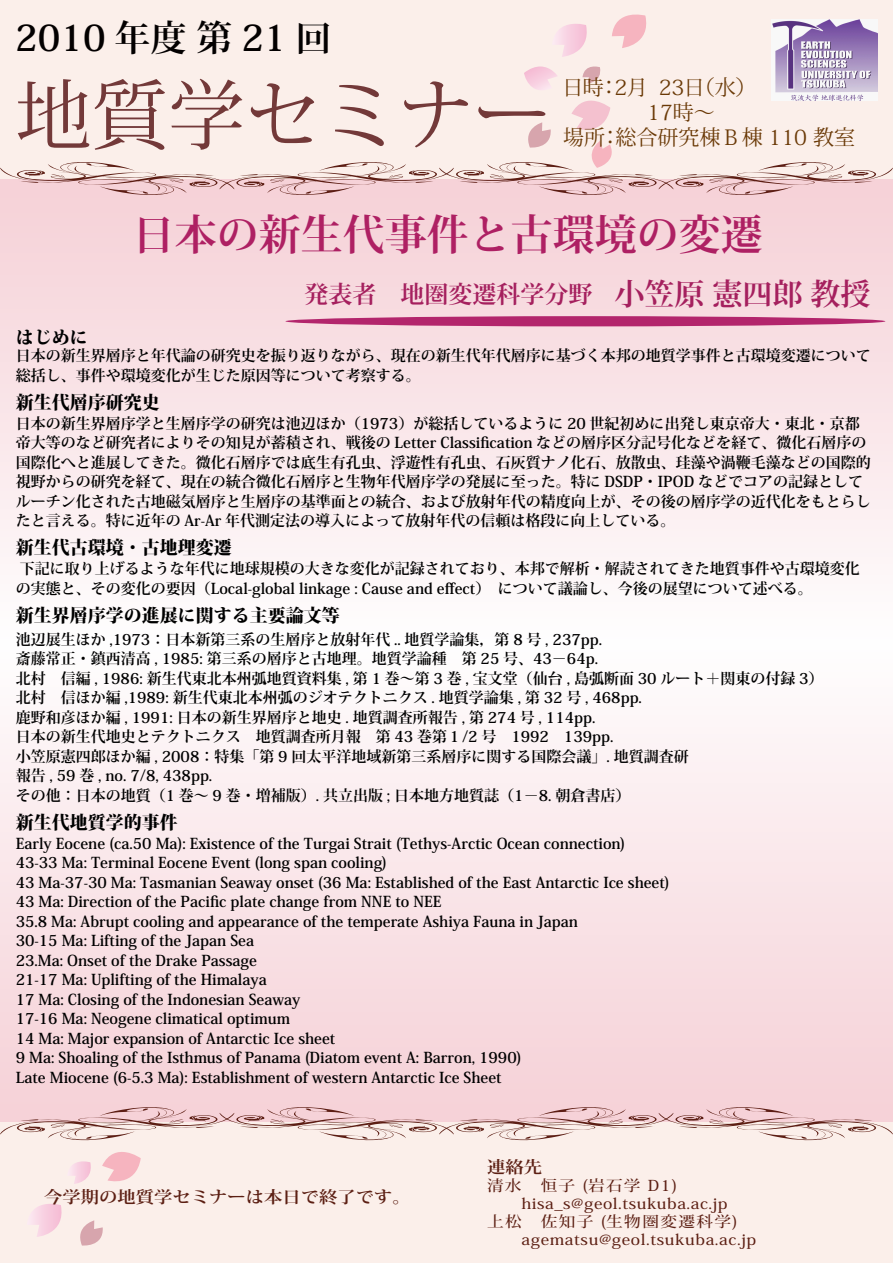
<style>
.page{position:relative;width:893px;height:1263px;background:#fff}
.page>*{position:absolute;margin:0;border:0;box-sizing:border-box;transform-origin:0 0}
.t1{font:76.5px "Koz Min Pro";color:#733939}
.t2{font:700 42px "Koz Min Pro";color:#ae2063}
.t3{font:700 36px "Koz Min Pro";color:#030000}
.t4{font:700 24px "Koz Min Pro";color:#a5205e}
.t5{font:21px/25.2px "Koz Min Pro";color:#6a3906}
.t6{font:800 18px "Koz Min Pro";color:#000}
.t7{font:700 16.5px "Koz Min Pro";color:#5c1f13;scale:1.11 1}
.t8{font:700 15px/19.5px "Koz Min Pro";color:#000}
.t9{font:500 15px/18px "Koz Min Pro";letter-spacing:.035em;color:#5c1f13;scale:1.11 1}
.s1{font-size:30px}
</style>
<div class="page">
<div style="left:0;top:1122px;width:893px;height:141px;background:#fbefea"></div>
<div style="left:0;top:0;width:893px;height:180px;background:#fbefea"></div>
<div style="left:0;top:180px;width:893px;height:464px;background:linear-gradient(to bottom,#f5cfd5,#fefdfd)"></div>
<div style="left:0;top:644px;width:893px;height:478px;background:linear-gradient(to bottom,#fefdfd,#f5cfd6)"></div>
<div style="left:286px;top:316px;width:599px;height:10px;background:#b3256c;border-radius:50%"></div>
<img style="left:772px;top:19px;width:105px;height:44px">
<svg style="left:557px;top:24px;width:30px;height:33px"></svg>
<svg style="left:612px;top:14px;width:35px;height:34px"></svg>
<svg style="left:0;top:63px;width:893px;height:132px"></svg>
<svg style="left:32px;top:1204px;width:30px;height:33px"></svg>
<svg style="left:80px;top:1220px;width:23px;height:26px"></svg>
<svg style="left:0;top:1107px;width:893px;height:77px"></svg>
<h3 class="t3" style="left:15px;top:11px;width:318px">2010 年度 第 21 回</h3>
<h1 class="t1" style="left:15px;top:61px;width:537px">地質学セミナー</h1>
<h3 class="t5" style="left:562px;top:74px;width:294px">日時：2月 23日（水）　<br>　　　　17時～<br>場所：総合研究棟Ｂ棟 110 教室</h3>
<h2 class="t2" style="left:133px;top:204px;width:632px">日本の新生代事件と古環境の変遷</h2>
<h3 class="t4" style="left:304px;top:277px;width:568px">発表者　地圏変遷科学分野 <span class="s1">小笠原 憲四郎 教授</span></h3>
<p class="t6" style="left:16px;top:324px;width:73px">はじめに</p>
<p class="t8" style="left:16px;top:345px;width:856px">日本の新生界層序と年代論の研究史を振り返りながら、現在の新生代年代層序に基づく本邦の地質学事件と古環境変遷について総括し、事件や環境変化が生じた原因等について考察する。</p>
<p class="t6" style="left:16px;top:389px;width:145px">新生代層序研究史</p>
<p class="t8" style="left:16px;top:413px;width:856px">日本の新生界層序学と生層序学の研究は池辺ほか（1973）が総括しているように 20 世紀初めに出発し東京帝大・東北・京都帝大等のなど研究者によりその知見が蓄積され、戦後の Letter Classification などの層序区分記号化などを経て、微化石層序の国際化へと進展してきた。微化石層序では底生有孔虫、浮遊性有孔虫、石灰質ナノ化石、放散虫、珪藻や渦鞭毛藻などの国際的視野からの研究を経て、現在の統合微化石層序と生物年代層序学の発展に至った。特に DSDP・IPOD などでコアの記録としてルーチン化された古地磁気層序と生層序の基準面との統合、および放射年代の精度向上が、その後の層序学の近代化をもとらしたと言える。特に近年の Ar-Ar 年代測定法の導入によって放射年代の信頼は格段に向上している。</p>
<p class="t6" style="left:16px;top:534px;width:218px">新生代古環境・古地理変遷</p>
<p class="t8" style="left:16px;top:558px;width:846px">下記に取り上げるような年代に地球規模の大きな変化が記録されており、本邦で解析・解読されてきた地質事件や古環境変化の実態と、その変化の要因（Local-global linkage : Cause and effect）について議論し、今後の展望について述べる。</p>
<p class="t6" style="left:16px;top:602px;width:326px">新生界層序学の進展に関する主要論文等</p>
<p class="t8" style="left:16px;top:629px;width:817px">池辺展生ほか ,1973：日本新第三系の生層序と放射年代 .. 地質学論集，第 8 号 , 237pp.<br>斎藤常正・鎮西清高 , 1985: 第三系の層序と古地理。地質学論種　第 25 号、43－64p.<br>北村　信編 , 1986: 新生代東北本州弧地質資料集 , 第 1 巻～第 3 巻 , 宝文堂（仙台 , 島弧断面 30 ルート＋関東の付録 3）　北村　信ほか編 ,1989: 新生代東北本州弧のジオテクトニクス . 地質学論集 , 第 32 号 , 468pp.<br>鹿野和彦ほか編 , 1991: 日本の新生界層序と地史 . 地質調査所報告 , 第 274 号 , 114pp.<br>日本の新生代地史とテクトニクス　地質調査所月報　第 43 巻第１/2 号　1992　139pp.<br>小笠原憲四郎ほか編 , 2008：特集「第 9 回太平洋地域新第三系層序に関する国際会議」. 地質調査研<br>報告 , 59 巻 , no. 7/8, 438pp.<br>その他：日本の地質（1 巻～ 9 巻・増補版）. 共立出版 ; 日本地方地質誌（1－8. 朝倉書店）</p>
<p class="t6" style="left:16px;top:809px;width:164px">新生代地質学的事件</p>
<p class="t8" style="left:16px;top:833px;width:656px">Early Eocene (ca.50 Ma): Existence of the Turgai Strait (Tethys-Arctic Ocean connection)<br>43-33 Ma: Terminal Eocene Event (long span cooling)<br>43 Ma-37-30 Ma: Tasmanian Seaway onset (36 Ma: Established of the East Antarctic Ice sheet)<br>43 Ma: Direction of the Pacific plate change from NNE to NEE<br>35.8 Ma: Abrupt cooling and appearance of the temperate Ashiya Fauna in Japan<br>30-15 Ma: Lifting of the Japan Sea<br>23.Ma: Onset of the Drake Passage<br>21-17 Ma: Uplifting of the Himalaya<br>17 Ma: Closing of the Indonesian Seaway<br>17-16 Ma: Neogene climatical optimum<br>14 Ma: Major expansion of Antarctic Ice sheet<br>9 Ma: Shoaling of the Isthmus of Panama (Diatom event A: Barron, 1990)<br>Late Miocene (6-5.3 Ma): Establishment of western Antarctic Ice Sheet</p>
<p class="t7" style="left:44px;top:1185px;width:332px">今学期の地質学セミナーは本日で終了です。</p>
<p class="t7" style="left:487px;top:1155px;width:51px">連絡先</p>
<p class="t9" style="left:487px;top:1176px;width:244px">清水　恒子 (岩石学 D1)<br>　　hisa_s@geol.tsukuba.ac.jp<br>上松　佐知子 (生物圏変遷科学)　　agematsu@geol.tsukuba.ac.jp</p>
</div>
